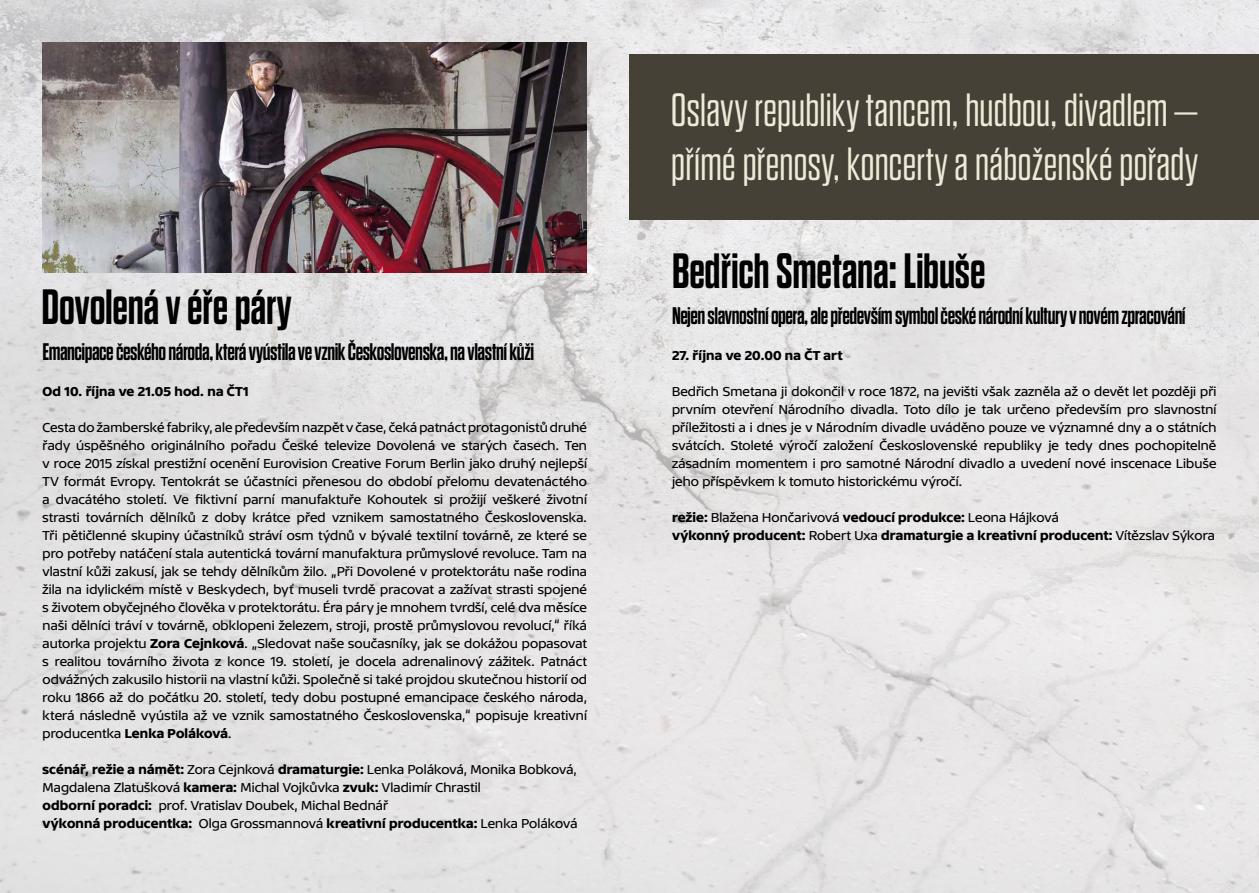
<style>
.page{position:relative;width:1259px;height:893px;background:#fff}
.page>*{position:absolute;margin:0;border:0;box-sizing:border-box;transform-origin:0 0}
.t1{font:700 49.5px "Dharma Gothic E";letter-spacing:-.005em;color:#000;scale:.96 1}
.t2{font:300 46.5px/54px "Dharma Gothic E";letter-spacing:-.005em;color:#efe9d7}
.t3{font:700 24px "Dharma Gothic E";letter-spacing:-.02em;color:#000;scale:.96 1}
.t4{font:13.5px/18px "TV Sans Print";letter-spacing:.01em;color:#000;text-align:justify}
.t5{font:700 13.5px/18px "TV Sans Print";letter-spacing:.01em;color:#000}
.s1{font-weight:700}
.s2{font-weight:400}
</style>
<div class="page">
<img style="left:0;top:0;width:1259px;height:893px">
<img style="left:43px;top:43px;width:544px;height:230px">
<div style="left:629px;top:54px;width:630px;height:165px;background:#454137"></div>
<h1 class="t1" style="left:41px;top:282px;width:262px">Dovolená v éře páry</h1>
<h3 class="t3" style="left:43px;top:340px;width:513px">Emancipace českého národa, která vyústila ve vznik Československa, na vlastní kůži</h3>
<p class="t5" style="left:43px;top:382px;width:208px">Od 10. října ve 21.05 hod. na ČT1</p>
<p class="t4" style="left:43px;top:418px;width:546px">Cesta do žamberské fabriky, ale především nazpět v čase, čeká patnáct protagonistů druhé řady úspěšného originálního pořadu České televize Dovolená ve starých časech. Ten v roce 2015 získal prestižní ocenění Eurovision Creative Forum Berlin jako druhý nejlepší TV formát Evropy. Tentokrát se účastníci přenesou do období přelomu devatenáctého a dvacátého století. Ve fiktivní parní manufaktuře Kohoutek si prožijí veškeré životní strasti továrních dělníků z doby krátce před vznikem samostatného Československa.<br>Tři pětičlenné skupiny účastníků stráví osm týdnů v bývalé textilní továrně, ze které se pro potřeby natáčení stala autentická tovární manufaktura průmyslové revoluce. Tam na vlastní kůži zakusí, jak se tehdy dělníkům žilo. „Při Dovolené v protektorátu naše rodina žila na idylickém místě v Beskydech, byť museli tvrdě pracovat a zažívat strasti spojené s životem obyčejného člověka v protektorátu. Éra páry je mnohem tvrdší, celé dva měsíce naši dělníci tráví v továrně, obklopeni železem, stroji, prostě průmyslovou revolucí,“ říká autorka projektu <span class="s1">Zora Cejnková</span>. „Sledovat naše současníky, jak se dokážou popasovat s realitou továrního života z konce 19. století, je docela adrenalinový zážitek. Patnáct odvážných zakusilo historii na vlastní kůži. Společně si také projdou skutečnou historií od roku 1866 až do počátku 20. století, tedy dobu postupné emancipace českého národa, která následně vyústila až ve vznik samostatného Československa,“ popisuje kreativní producentka <span class="s1">Lenka Poláková</span>.</p>
<p class="t4" style="left:43px;top:760px;width:536px;text-align:left"><span class="s1">scénář, režie a námět:</span> Zora Cejnková <span class="s1">dramaturgie:</span> Lenka Poláková, Monika Bobková, Magdalena Zlatušková <span class="s1">kamera:</span> Michal Vojkůvka <span class="s1">zvuk:</span> Vladimír Chrastil<br><span class="s1">odborní poradci:</span> prof. Vratislav Doubek, Michal Bednář<br><span class="s1">výkonná producentka:</span> Olga Grossmannová <span class="s1">kreativní producentka:</span> Lenka Poláková</p>
<h2 class="t2" style="left:671px;top:84px;width:528px">Oslavy republiky tancem, hudbou, divadlem – přímé přenosy, koncerty a náboženské pořady</h2>
<h1 class="t1" style="left:672px;top:246px;width:328px">Bedřich Smetana: Libuše</h1>
<h3 class="t3" style="left:672px;top:304px;width:536px">Nejen slavnostní opera, ale především symbol české národní kultury v novém zpracování</h3>
<p class="t5" style="left:672px;top:346px;width:172px">27. října ve 20.00 na ČT art</p>
<p class="t4" style="left:672px;top:382px;width:546px">Bedřich Smetana ji dokončil v roce 1872, na jevišti však zazněla až o devět let později při prvním otevření Národního divadla. Toto dílo je tak určeno především pro slavnostní příležitosti a i dnes je v Národním divadle uváděno pouze ve významné dny a o státních svátcích. Stoleté výročí založení Československé republiky je tedy dnes pochopitelně zásadním momentem i pro samotné Národní divadlo a uvedení nové inscenace Libuše jeho příspěvkem k tomuto historickému výročí.</p>
<p class="t5" style="left:672px;top:508px;width:544px">režie: <span class="s2">Blažena Hončarivová</span> vedoucí produkce: <span class="s2">Leona Hájková<br></span>výkonný producent: <span class="s2">Robert Uxa</span> dramaturgie a kreativní producent: <span class="s2">Vítězslav Sýkora</span></p>
</div>
